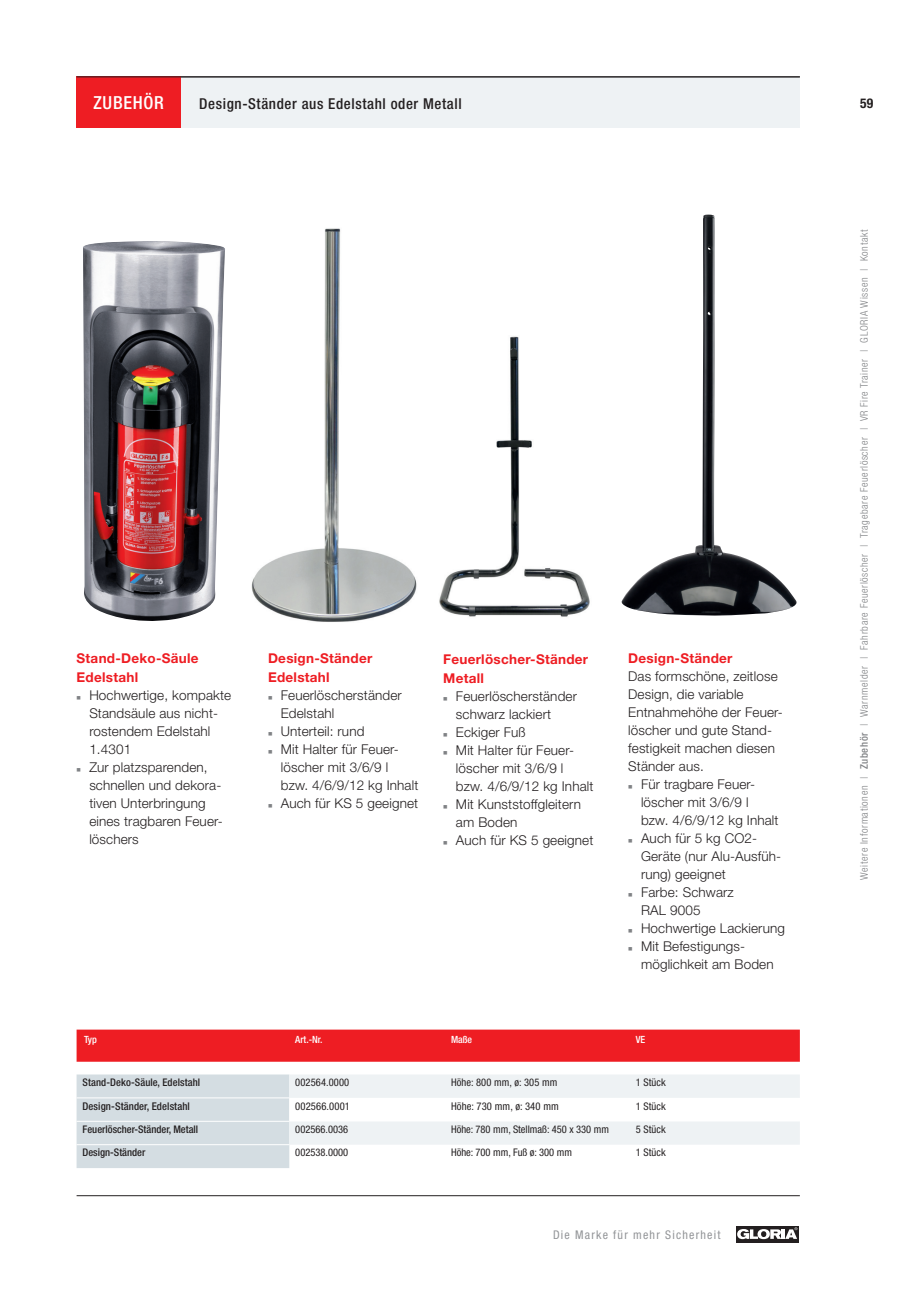
<style>
.page{position:relative;width:919px;height:1289px;background:#fff}
.page>*{position:absolute;margin:0;border:0;box-sizing:border-box;transform-origin:0 0}
.t1{font:500 condensed 18px "Helvetica Neue LT Pro";letter-spacing:.04em;color:#fff}
.t2{font:500 condensed 15px "Helvetica Neue LT Pro";letter-spacing:.04em;color:#231f20}
.t3{font:300 13.5px/18px "Helvetica Neue LT Pro";letter-spacing:.01em;color:#231f20}
.t4{font:700 13.5px/19.5px "Helvetica Neue LT Pro";letter-spacing:.02em;color:#ee1d23}
.t5{font:700 condensed 13.5px "Helvetica Neue LT Pro";color:#231f20}
.t6{font:condensed 12px "Helvetica Neue LT Pro";letter-spacing:.1em;color:#939598}
.t7{font:condensed 10.65px "Helvetica Neue LT Pro";letter-spacing:.01em;color:#231f20}
.t8{font:500 condensed 10.65px "Helvetica Neue LT Pro";letter-spacing:.01em;color:#231f20}
.t9{font:condensed 10.5px "Helvetica Neue LT Pro";color:#231f20}
.t10{font:300 condensed 10.5px "Helvetica Neue LT Pro";letter-spacing:.06em;color:#808285}
.t11{font:500 condensed 10.5px "Helvetica Neue LT Pro";color:#231f20}
.t12{font:500 condensed 9.9px "Helvetica Neue LT Pro";color:#fff}
.s1{font-weight:500}
</style>
<div class="page">
<div style="left:77px;top:77px;width:722px;height:51px;background:#eef2f4"></div>
<div style="left:735px;top:1226px;width:63px;height:16px;background:#231f20"></div>
<svg style="left:737px;top:1227px;width:60px;height:12px"></svg>
<hr style="left:77px;top:1195px;width:722px;height:1px;background:#231f20">
<div style="left:77px;top:1029px;width:722px;height:32px;background:#ee1d23"></div>
<svg style="left:77px;top:1074px;width:722px;height:94px"></svg>
<hr style="left:77px;top:1097px;width:212px;height:1px;background:#fff">
<hr style="left:77px;top:1120px;width:212px;height:1px;background:#fff">
<hr style="left:77px;top:1144px;width:212px;height:1px;background:#fff">
<img style="left:621px;top:215px;width:175px;height:400px">
<img style="left:83px;top:241px;width:142px;height:380px">
<img style="left:251px;top:228px;width:166px;height:394px">
<img style="left:439px;top:336px;width:151px;height:281px">
<div style="left:77px;top:77px;width:104px;height:51px;background:#ee1d23"></div>
<hr style="left:77px;top:77px;width:722px;height:1px;background:#231f20">
<h1 class="t1" style="left:94px;top:91px;width:72px">ZUBEHÖR</h1>
<p class="t2" style="left:199px;top:94px;width:264px">Design-Ständer aus Edelstahl oder Metall</p>
<p class="t4" style="left:77px;top:647px;width:124px">Stand-Deko-Säule<br>Edelstahl</p>
<p class="t3" style="left:89px;top:686px;width:143px">Hochwertige, kompakte<br>Standsäule aus nicht&shy;rostendem Edelstahl<br>1.4301<br>Zur platzsparenden, schnellen und dekora&shy;tiven Unterbringung eines tragbaren Feuer&shy;löschers</p>
<p class="t4" style="left:268px;top:647px;width:106px">Design-Ständer<br>Edelstahl</p>
<p class="t3" style="left:281px;top:686px;width:139px">Feuerlöscherständer<br>Edelstahl<br>Unterteil: rund<br>Mit Halter für Feuer&shy;löscher mit 3/6/9 l bzw. 4/6/9/12 kg Inhalt<br>Auch für KS 5 geeignet</p>
<p class="t4" style="left:443px;top:648px;width:146px">Feuerlöscher-Ständer<br>Metall</p>
<p class="t3" style="left:456px;top:687px;width:139px">Feuerlöscherständer schwarz lackiert<br>Eckiger Fuß<br>Mit Halter für Feuer&shy;löscher mit 3/6/9 l bzw. 4/6/9/12 kg Inhalt<br>Mit Kunststoffgleitern am Boden<br>Auch für KS 5 geeignet</p>
<p class="t4" style="left:628px;top:647px;width:106px">Design-Ständer</p>
<p class="t3" style="left:628px;top:666px;width:151px">Das formschöne, zeitlose</p>
<p class="t3" style="left:628px;top:684px;width:117px">Design, die variable</p>
<p class="t3" style="left:628px;top:702px;width:156px">Entnahmehöhe der Feuer-</p>
<p class="t3" style="left:628px;top:720px;width:145px">löscher und gute Stand-</p>
<p class="t3" style="left:628px;top:738px;width:148px">festigkeit machen diesen</p>
<p class="t3" style="left:628px;top:756px;width:77px">Ständer aus.</p>
<p class="t3" style="left:641px;top:774px;width:116px">Für tragbare Feuer-</p>
<p class="t3" style="left:641px;top:792px;width:109px">löscher mit 3/6/9 l</p>
<p class="t3" style="left:641px;top:810px;width:139px">bzw. 4/6/9/12 kg Inhalt</p>
<p class="t3" style="left:641px;top:828px;width:118px">Auch für 5 kg CO2-</p>
<p class="t3" style="left:641px;top:846px;width:142px">Geräte (nur Alu-Ausfüh-</p>
<p class="t3" style="left:641px;top:864px;width:86px">rung) geeignet</p>
<p class="t3" style="left:641px;top:882px;width:94px">Farbe: Schwarz</p>
<p class="t3" style="left:641px;top:900px;width:61px">RAL 9005</p>
<p class="t3" style="left:641px;top:918px;width:145px">Hochwertige Lackierung</p>
<p class="t3" style="left:641px;top:936px;width:106px">Mit Befestigungs-</p>
<p class="t3" style="left:641px;top:954px;width:134px">möglichkeit am Boden</p>
<p class="t12" style="left:84px;top:1033px;width:14px">Typ</p>
<p class="t12" style="left:295px;top:1033px;width:29px">Art.-Nr.</p>
<p class="t12" style="left:451px;top:1033px;width:23px">Maße</p>
<p class="t12" style="left:635px;top:1033px;width:11px">VE</p>
<p class="t11" style="left:83px;top:1076px;width:119px">Stand-Deko-Säule, Edelstahl</p>
<p class="t9" style="left:295px;top:1076px;width:55px">002564.0000</p>
<p class="t9" style="left:451px;top:1076px;width:108px">Höhe: 800 mm, ø: 305 mm</p>
<p class="t9" style="left:635px;top:1076px;width:32px">1 Stück</p>
<p class="t8" style="left:83px;top:1099px;width:109px">Design-Ständer, Edelstahl</p>
<p class="t7" style="left:295px;top:1099px;width:56px">002566.0001</p>
<p class="t7" style="left:451px;top:1099px;width:109px">Höhe: 730 mm, ø: 340 mm</p>
<p class="t9" style="left:635px;top:1099px;width:32px">1 Stück</p>
<p class="t11" style="left:83px;top:1122px;width:117px">Feuerlöscher-Ständer, Metall</p>
<p class="t9" style="left:295px;top:1123px;width:54px">002566.0036</p>
<p class="t9" style="left:451px;top:1123px;width:159px">Höhe: 780 mm, Stellmaß: 450 x 330 mm</p>
<p class="t9" style="left:635px;top:1123px;width:32px">5 Stück</p>
<p class="t11" style="left:83px;top:1146px;width:64px">Design-Ständer</p>
<p class="t9" style="left:295px;top:1146px;width:54px">002538.0000</p>
<p class="t9" style="left:451px;top:1146px;width:122px">Höhe: 700 mm, Fuß ø: 300 mm</p>
<p class="t9" style="left:635px;top:1146px;width:32px">1 Stück</p>
<p class="t6" style="left:553px;top:1227px;width:169px">Die Marke für mehr Sicherheit</p>
<p class="t5" style="left:860px;top:96px;width:15px">59</p>
<p class="t10" style="left:857px;top:880px;width:651px;rotate:-90deg">Weitere Informationen | <span class="s1">Zubehör</span> | Warnmelder | Fahrbare Feuerlöscher | Tragebare Feuerlöscher | VR Fire Trainer | GLORIA Wissen | Kontakt</p>
</div>
